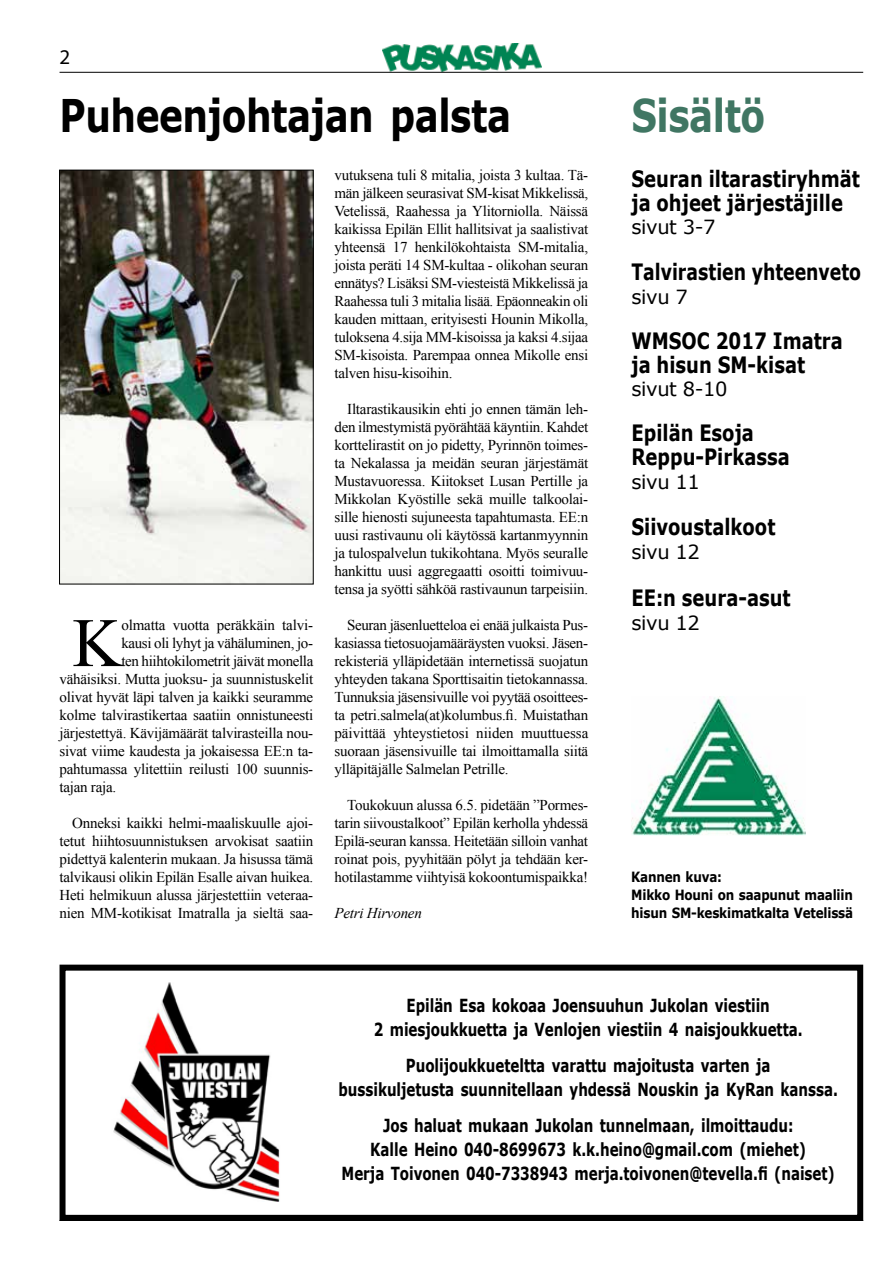
<style>
.page{position:relative;width:893px;height:1263px;background:#fff}
.page>*{position:absolute;margin:0;border:0;box-sizing:border-box;transform-origin:0 0}
.t1{font:69.3px "Times New Roman";color:#000}
.t2{font:700 45px "Verdana";letter-spacing:-.015em;color:#000;scale:.8 1}
.t3{font:700 45px "Verdana";letter-spacing:-.015em;color:#407663;scale:.8 1}
.t4{font:700 22.5px/24px "Verdana";color:#000;scale:.8 1}
.t5{font:700 22.5px "Verdana";color:#000;scale:.77 1}
.t6{font:21px "Myriad Pro";color:#000}
.t7{font:19.5px "Verdana";letter-spacing:-.02em;color:#000}
.t8{font:700 18px/24px "Verdana";letter-spacing:-.005em;color:#000;text-align:center;scale:.75 1}
.t9{font:15px/18px "Times New Roman";letter-spacing:-.015em;color:#000;text-align:justify}
.t10{font:italic 15px "Times New Roman";letter-spacing:-.015em;color:#000}
.t11{font:700 14.1px/18px "Verdana";letter-spacing:-.015em;color:#000;scale:.85 1}
</style>
<div class="page">
<img style="left:382px;top:44px;width:159px;height:28px">
<hr style="left:60px;top:72px;width:803px;height:1px;background:#000">
<div style="left:60px;top:965px;width:803px;height:256px;border:6px solid #000"></div>
<img style="left:631px;top:696px;width:174px;height:139px">
<img style="left:113px;top:982px;width:167px;height:219px">
<img style="left:61px;top:172px;width:251px;height:410px">
<div style="left:59px;top:170px;width:255px;height:414px;border:1px solid #000"></div>
<h3 class="t6" style="left:60px;top:44px;width:12px">2</h3>
<h2 class="t2" style="left:60px;top:84px;width:566px">Puheenjohtajan palsta</h2>
<h2 class="t3" style="left:631px;top:84px;width:169px">Sisältö</h2>
<h1 class="t1" style="left:72px;top:596px;width:52px">K</h1>
<p class="t9" style="left:121px;top:616px;width:193px">olmatta vuotta peräkkäin talvi-</p>
<p class="t9" style="left:121px;top:634px;width:193px">kausi oli lyhyt ja vähäluminen, jo-</p>
<p class="t9" style="left:121px;top:652px;width:193px">ten hiihtokilometrit jäivät monella</p>
<p class="t9" style="left:60px;top:670px;width:255px">vähäisiksi. Mutta juoksu- ja suunnistuskelit</p>
<p class="t9" style="left:60px;top:688px;width:255px">olivat hyvät läpi talven ja kaikki seuramme</p>
<p class="t9" style="left:60px;top:706px;width:255px">kolme talvirastikertaa saatiin onnistuneesti</p>
<p class="t9" style="left:60px;top:724px;width:255px">järjestettyä. Kävijämäärät talvirasteilla nou-</p>
<p class="t9" style="left:60px;top:742px;width:255px">sivat viime kaudesta ja jokaisessa EE:n ta-</p>
<p class="t9" style="left:60px;top:760px;width:255px">pahtumassa ylitettiin reilusti 100 suunnis-</p>
<p class="t9" style="left:60px;top:778px;width:58px">tajan raja.</p>
<p class="t9" style="left:60px;top:814px;width:255px;text-indent:13px">Onneksi kaikki helmi-maaliskuulle ajoi&shy;tetut hiihtosuunnistuksen arvokisat saatiin pidettyä kalenterin mukaan. Ja hisussa tämä talvikausi olikin Epilän Esalle aivan huikea.<br>Heti helmikuun alussa järjestettiin veteraa&shy;nien MM-kotikisat Imatralla ja sieltä saa-</p>
<p class="t9" style="left:334px;top:166px;width:255px">vutuksena tuli 8 mitalia, joista 3 kultaa. Tä&shy;män jälkeen seurasivat SM-kisat Mikkelissä, Vetelissä, Raahessa ja Ylitorniolla. Näissä kaikissa Epilän Ellit hallitsivat ja saalistivat yhteensä 17 henkilökohtaista SM-mitalia, joista peräti 14 SM-kultaa - olikohan seuran ennätys? Lisäksi SM-viesteistä Mikkelissä ja Raahessa tuli 3 mitalia lisää. Epäonneakin oli kauden mittaan, erityisesti Hounin Mikolla, tuloksena 4.sija MM-kisoissa ja kaksi 4.sijaa SM-kisoista. Parempaa onnea Mikolle ensi talven hisu-kisoihin.</p>
<p class="t9" style="left:334px;top:400px;width:255px;text-indent:13px">Iltarastikausikin ehti jo ennen tämän leh&shy;den ilmestymistä pyörähtää käyntiin. Kahdet korttelirastit on jo pidetty, Pyrinnön toimes&shy;ta Nekalassa ja meidän seuran järjestämät Mustavuoressa. Kiitokset Lusan Pertille ja Mikkolan Kyöstille sekä muille talkoolai&shy;sille hienosti sujuneesta tapahtumasta. EE:n uusi rastivaunu oli käytössä kartanmyynnin ja tulospalvelun tukikohtana. Myös seuralle hankittu uusi aggregaatti osoitti toimivuu&shy;tensa ja syötti sähköä rastivaunun tarpeisiin.</p>
<p class="t9" style="left:334px;top:616px;width:255px;text-indent:13px">Seuran jäsenluetteloa ei enää julkaista Pus&shy;kasiassa tietosuojamääräysten vuoksi. Jäsen&shy;rekisteriä ylläpidetään internetissä suojatun yhteyden takana Sporttisaitin tietokannassa.<br>Tunnuksia jäsensivuille voi pyytää osoittees&shy;ta petri.salmela(at)kolumbus.fi. Muistathan päivittää yhteystietosi niiden muuttuessa suoraan jäsensivuille tai ilmoittamalla siitä ylläpitäjälle Salmelan Petrille.</p>
<p class="t9" style="left:334px;top:796px;width:255px;text-indent:13px">Toukokuun alussa 6.5. pidetään ”Pormes&shy;tarin siivoustalkoot” Epilän kerholla yhdessä Epilä-seuran kanssa. Heitetään silloin vanhat roinat pois, pyyhitään pölyt ja tehdään ker&shy;hotilastamme viihtyisä kokoontumispaikka!</p>
<p class="t10" style="left:334px;top:903px;width:89px">Petri Hirvonen</p>
<h3 class="t4" style="left:631px;top:167px;width:287px">Seuran iltarastiryhmät ja ohjeet järjestäjille</h3>
<h3 class="t7" style="left:631px;top:213px;width:86px">sivut 3-7</h3>
<h3 class="t5" style="left:631px;top:256px;width:300px">Talvirastien yhteenveto</h3>
<h3 class="t7" style="left:631px;top:284px;width:58px">sivu 7</h3>
<h3 class="t4" style="left:631px;top:329px;width:266px">WMSOC 2017 Imatra ja hisun SM-kisat</h3>
<h3 class="t7" style="left:631px;top:375px;width:98px">sivut 8-10</h3>
<h3 class="t4" style="left:631px;top:420px;width:200px">Epilän Esoja<br>Reppu-Pirkassa</h3>
<h3 class="t7" style="left:631px;top:468px;width:70px">sivu 11</h3>
<h3 class="t4" style="left:631px;top:515px;width:182px">Siivoustalkoot</h3>
<h3 class="t7" style="left:631px;top:539px;width:70px">sivu 12</h3>
<h3 class="t4" style="left:631px;top:585px;width:201px">EE:n seura-asut</h3>
<h3 class="t7" style="left:631px;top:609px;width:70px">sivu 12</h3>
<p class="t11" style="left:631px;top:868px;width:263px">Kannen kuva:<br>Mikko Houni on saapunut maaliin hisun SM-keskimatkalta Vetelissä</p>
<p class="t8" style="left:374px;top:993px;width:573px">Epilän Esa kokoaa Joensuuhun Jukolan viestiin<br>2 miesjoukkuetta ja Venlojen viestiin 4 naisjoukkuetta.</p>
<p class="t8" style="left:339px;top:1053px;width:667px">Puolijoukkueteltta varattu majoitusta varten ja<br>bussikuljetusta suunnitellaan yhdessä Nouskin ja KyRan kanssa.</p>
<p class="t8" style="left:342px;top:1113px;width:659px">Jos haluat mukaan Jukolan tunnelmaan, ilmoittaudu:<br>Kalle Heino 040-8699673 k.k.heino@gmail.com (miehet)<br>Merja Toivonen 040-7338943 merja.toivonen@tevella.fi (naiset)</p>
</div>
